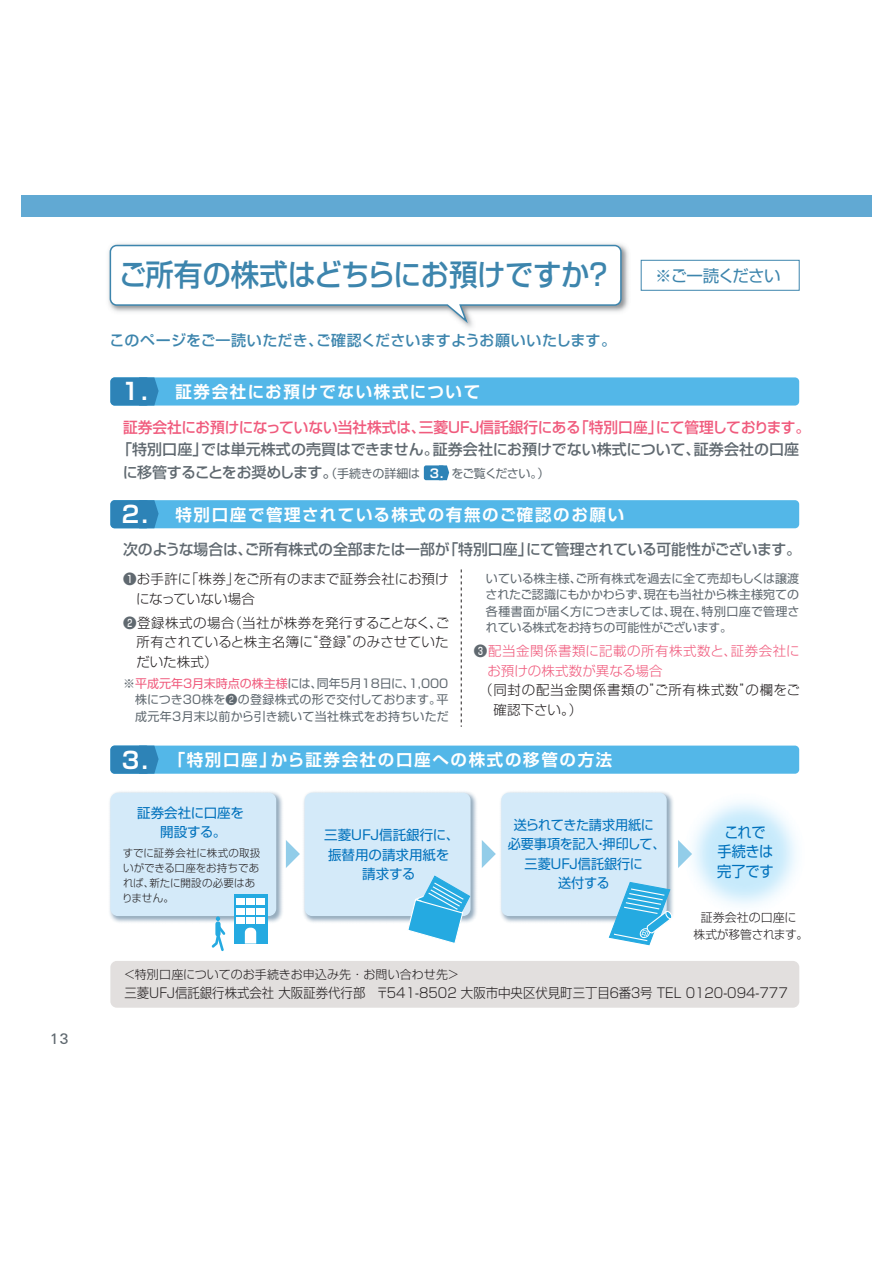
<style>
.page{position:relative;width:893px;height:1263px;background:#fff}
.page>*{position:absolute;margin:0;border:0;box-sizing:border-box;transform-origin:0 0}
.t1{font:30px "Shin Go Pro Medium 90 msp RKSJ H";letter-spacing:-.02em;color:#3d85ad;scale:.95 1}
.t2{font:16.5px "Shin Go Pro De Bold 90 msp RKSJ H";letter-spacing:.1em;color:#fff}
.t3{font:16.5px "Shin Go Pro Regular 90 msp RKSJ H";letter-spacing:-.05em;color:#3d85ad}
.t4{font:15px/22.5px "Shin Go Pro Medium 90 msp RKSJ H";letter-spacing:-.01em;color:#606970}
.t5{font:15px "Shin Go Pro Medium 90 msp RKSJ H";letter-spacing:-.01em;color:#f05b7d}
.t6{font:15px "Shin Go Pro Medium 90 msp RKSJ H";letter-spacing:.01em;color:#3d85ad}
.t7{font:15px/19.5px "Shin Go Pro Regular 90 msp RKSJ H";letter-spacing:-.02em;color:#0071bc;text-align:center;scale:.95 1}
.t8{font:15px "Univers BQ";color:#606970}
.t9{font:13.5px/19.5px "Shin Go Pro Light 90 msp RKSJ H";color:#231f20}
.t10{font:13.5px/19.5px "Shin Go Pro Regular 90 msp RKSJ H";letter-spacing:-.01em;color:#0071bc;text-align:center}
.t11{font:13.5px "Shin Go Pro Light 90 msp RKSJ H";color:#231f20;scale:.92 1}
.t12{font:13.5px/19.5px "Shin Go Pro Light 90 msp RKSJ H";letter-spacing:.025em;color:#f05b7d}
.t13{font:13.5px/19.5px "Shin Go Pro Light 90 msp RKSJ H";letter-spacing:.05em;color:#231f20}
.t14{font:12.15px "Shin Go Pro De Bold 90 msp RKSJ H";color:#fff}
.t15{font:12px/16.5px "Shin Go Pro Regular 90 msp RKSJ H";color:#606970;text-align:justify}
.t16{font:12px/16.5px "Shin Go Pro Light 90 msp RKSJ H";color:#231f20;text-align:center}
.t17{font:12px "Shin Go Pro Regular 90 msp RKSJ H";letter-spacing:-.065em;color:#606970}
.t18{font:10.5px/15px "Shin Go Pro Light 90 msp RKSJ H";letter-spacing:.005em;color:#231f20}
.s1{font-size:23.1px}
.s2{font-family:"Shin Go Pro Regular 90 msp RKSJ H";font-size:12px}
.s3{font-family:"Shin Go Pro Medium 90 msp RKSJ H";color:#606970}
.s4{color:#f05b7d}
</style>
<div class="page">
<div style="left:21px;top:196px;width:850px;height:21px;background:#61a9d3"></div>
<div style="left:110px;top:961px;width:689px;height:47px;background:#e2dfde;border-radius:6px"></div>
<svg style="left:286px;top:840px;width:14px;height:28px"></svg>
<svg style="left:482px;top:840px;width:14px;height:28px"></svg>
<svg style="left:678px;top:840px;width:14px;height:28px"></svg>
<img style="left:109px;top:792px;width:174px;height:132px">
<div style="left:110px;top:793px;width:166px;height:123px;background:#d4eaf9;border-radius:7px"></div>
<img style="left:303px;top:792px;width:174px;height:130px">
<div style="left:305px;top:793px;width:165px;height:123px;background:#d4eaf9;border-radius:7px"></div>
<img style="left:500px;top:790px;width:174px;height:132px">
<div style="left:501px;top:793px;width:166px;height:123px;background:#d4eaf9;border-radius:7px"></div>
<svg style="left:212px;top:916px;width:13px;height:35px"></svg>
<div style="left:234px;top:894px;width:33px;height:50px;background:#25aae1"></div>
<div style="left:236px;top:898px;width:9px;height:6px;background:#fff"></div>
<div style="left:246px;top:898px;width:9px;height:6px;background:#fff"></div>
<div style="left:256px;top:898px;width:8px;height:6px;background:#fff"></div>
<div style="left:236px;top:908px;width:9px;height:6px;background:#fff"></div>
<div style="left:246px;top:908px;width:9px;height:6px;background:#fff"></div>
<div style="left:256px;top:908px;width:8px;height:6px;background:#fff"></div>
<div style="left:236px;top:918px;width:9px;height:6px;background:#fff"></div>
<div style="left:246px;top:918px;width:9px;height:6px;background:#fff"></div>
<div style="left:256px;top:918px;width:8px;height:6px;background:#fff"></div>
<svg style="left:245px;top:928px;width:11px;height:16px"></svg>
<svg style="left:608px;top:881px;width:65px;height:65px"></svg>
<svg style="left:406px;top:875px;width:65px;height:68px"></svg>
<svg style="left:461px;top:569px;width:1px;height:158px"></svg>
<img style="left:108px;top:243px;width:521px;height:85px">
<svg style="left:109px;top:244px;width:513px;height:82px"></svg>
<div style="left:641px;top:260px;width:158px;height:31px;border:1px solid #3d85ad"></div>
<div style="left:110px;top:377px;width:689px;height:29px;background:#53b7e8;border-radius:4px"></div>
<div style="left:110px;top:377px;width:40px;height:29px;background:#2d83b7;border-radius:4px"></div>
<svg style="left:139px;top:377px;width:20px;height:29px"></svg>
<div style="left:110px;top:500px;width:689px;height:28px;background:#53b7e8;border-radius:4px"></div>
<div style="left:110px;top:500px;width:40px;height:28px;background:#2d83b7;border-radius:4px"></div>
<svg style="left:148px;top:500px;width:11px;height:28px"></svg>
<div style="left:110px;top:746px;width:689px;height:28px;background:#53b7e8;border-radius:4px"></div>
<div style="left:110px;top:746px;width:40px;height:28px;background:#2d83b7;border-radius:4px"></div>
<svg style="left:147px;top:746px;width:12px;height:28px"></svg>
<div style="left:424px;top:465px;width:21px;height:15px;background:#2d83b7;border-radius:2px"></div>
<svg style="left:439px;top:465px;width:10px;height:15px"></svg>
<p class="t8" style="left:50px;top:1030px;width:20px">13</p>
<h1 class="t1" style="left:119px;top:264px;width:521px">ご所有の株式はどちらにお預けですか？</h1>
<h2 class="t3" style="left:655px;top:269px;width:127px">※ご一読ください</h2>
<p class="t6" style="left:110px;top:335px;width:508px">このページをご一読いただき、ご確認くださいますようお願いいたします。</p>
<h2 class="t2" style="left:119px;top:385px;width:363px"><span class="s1">１.</span> 証券会社にお預けでない株式について</h2>
<p class="t5" style="left:123px;top:421px;width:689px">証券会社にお預けになっていない当社株式は、三菱ＵＦＪ信託銀行にある「特別口座」にて管理しております。</p>
<p class="t4" style="left:123px;top:440px;width:678px;text-indent:-6px">「特別口座」では単元株式の売買はできません。証券会社にお預けでない株式について、証券会社の口座に移管することをお奨めします。<span class="s2">（手続きの詳細は</span></p>
<p class="t17" style="left:452px;top:469px;width:99px">をご覧ください。）</p>
<p class="t14" style="left:430px;top:468px;width:15px">3.</p>
<h2 class="t2" style="left:122px;top:508px;width:504px"><span class="s1">2.</span> 特別口座で管理されている株式の有無のご確認のお願い</h2>
<p class="t4" style="left:123px;top:541px;width:679px">次のような場合は、ご所有株式の全部または一部が「特別口座」にて管理されている可能性がございます。</p>
<p class="t9" style="left:136px;top:571px;width:314px;text-indent:-13px"><span class="s3">❶</span>お手許に「株券」をご所有のままで証券会社にお預けになっていない場合</p>
<p class="t9" style="left:136px;top:615px;width:314px;text-align:justify;text-indent:-13px"><span class="s3">❷</span>登録株式の場合（当社が株券を発行することなく、ご所有されていると株主名簿に“登録”のみさせていただいた株式）</p>
<p class="t15" style="left:135px;top:677px;width:315px;text-indent:-12px">※<span class="s4">平成元年3月末時点の株主様</span>には、同年5月18日に、1,000株につき30株を❷の登録株式の形で交付しております。平成元年3月末以前から引き続いて当社株式をお持ちいただ</p>
<p class="t15" style="left:486px;top:572px;width:315px">いている株主様、ご所有株式を過去に全て売却もしくは譲渡されたご認識にもかかわらず、現在も当社から株主様宛ての各種書面が届く方につきましては、現在、特別口座で管理されている株式をお持ちの可能性がございます。</p>
<p class="t12" style="left:487px;top:643px;width:314px;text-indent:-13px"><span class="s3">❸</span>配当金関係書類に記載の所有株式数と、証券会社にお預けの株式数が異なる場合</p>
<p class="t13" style="left:493px;top:682px;width:308px;text-indent:-14px">（同封の配当金関係書類の”ご所有株式数”の欄をご確認下さい。）</p>
<h2 class="t2" style="left:122px;top:754px;width:492px"><span class="s1">3.</span> 「特別口座」から証券会社の口座への株式の移管の方法</h2>
<p class="t10" style="left:137px;top:805px;width:108px">証券会社に口座を開設する。</p>
<p class="t18" style="left:122px;top:847px;width:140px">すでに証券会社に株式の取扱いができる口座をお持ちであれば、新たに開設の必要はありません。</p>
<p class="t10" style="left:324px;top:827px;width:136px">三菱ＵＦＪ信託銀行に、振替用の請求用紙を請求する</p>
<p class="t10" style="left:508px;top:817px;width:159px">送られてきた請求用紙に<br>必要事項を記入・押印して、三菱ＵＦＪ信託銀行に<br>送付する</p>
<p class="t7" style="left:717px;top:824px;width:61px">これで手続きは完了です</p>
<p class="t16" style="left:693px;top:911px;width:116px">証券会社の口座に<br>株式が移管されます。</p>
<p class="t16" style="left:124px;top:968px;width:337px">＜特別口座についてのお手続きお申込み先・お問い合わせ先＞</p>
<p class="t11" style="left:124px;top:988px;width:722px">三菱UFJ信託銀行株式会社 大阪証券代行部　〒541-8502 大阪市中央区伏見町三丁目６番３号 TEL 0120-094-777</p>
</div>
